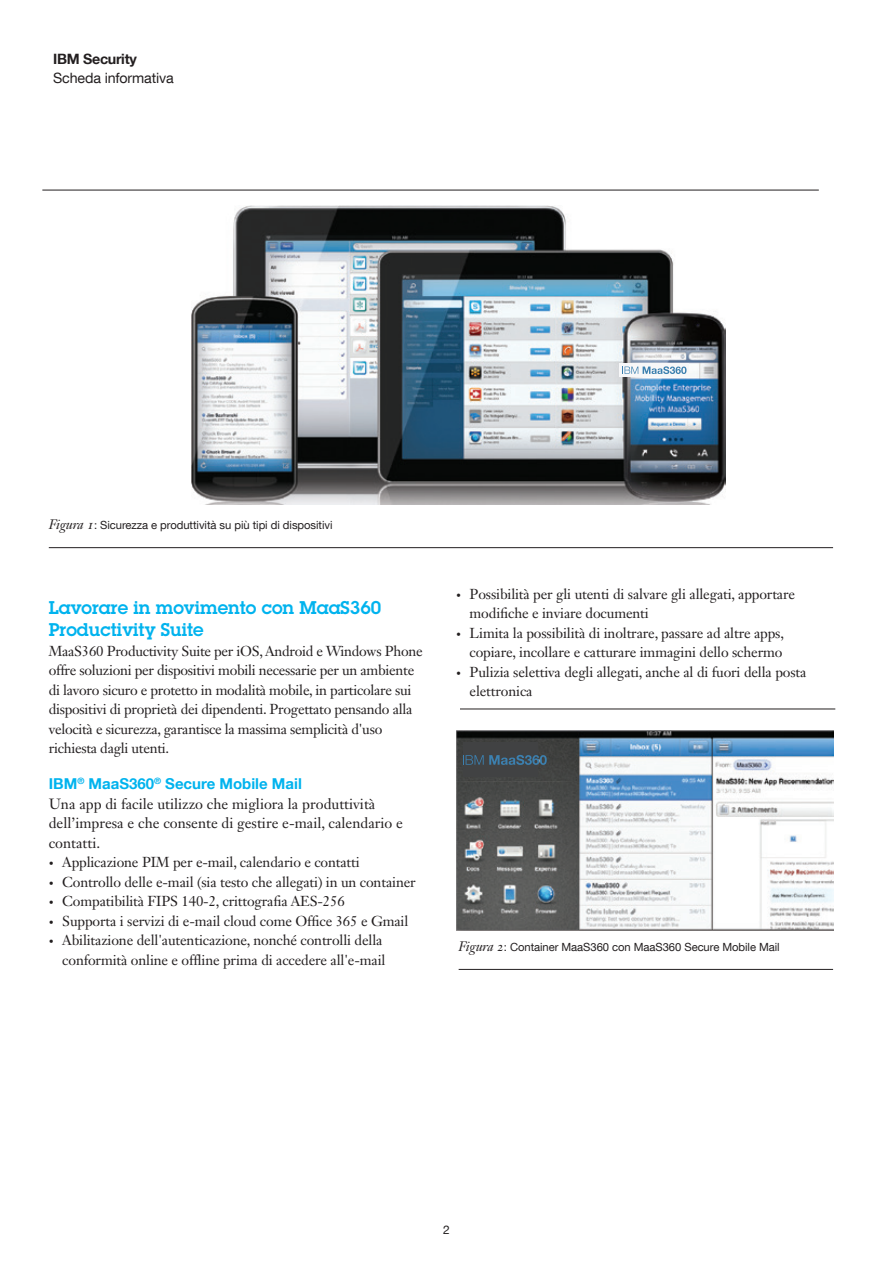
<style>
.page{position:relative;width:893px;height:1263px;background:#fff}
.page>*{position:absolute;margin:0;border:0;box-sizing:border-box;transform-origin:0 0}
._2A_head__color{font:600 18px/22.5px "Lubalin Graph Std";color:#00b3ee}
._2B_sub_head_1__colo{font:700 15px "Helvetica Neue LT Com";color:#00b3ee}
._2B_sub_head_1__colo-2{font:14.7px/19.5px "Janson Text LT Std";color:#231f20}
._2C_body{font:14.25px/19.5px "Janson Text LT Std";letter-spacing:-.01em;color:#231f20}
._0A_collateral_type{font:14.25px "Helvetica Neue LT Com";letter-spacing:-.01em;color:#231f20}
._0A_business_unit{font:700 14.25px "Helvetica Neue LT Com";letter-spacing:-.02em;color:#231f20}
._0B_industry_area{font:12px "Helvetica Neue LT Com";color:#231f20}
._2E_figure_caption_w{font:11.25px "Helvetica Neue LT Com";letter-spacing:-.005em;color:#231f20}
.s1{font-family:"Janson Text LT Std";font-style:italic;font-size:13.5px}
.s2{font-size:9.75px}
</style>
<div class="page">
<hr style="left:42px;top:190px;width:777px;height:1px;background:#231f20">
<hr style="left:459px;top:969px;width:374px;height:1px;background:#231f20">
<hr style="left:49px;top:547px;width:784px;height:1px;background:#231f20">
<img style="left:191px;top:205px;width:534px;height:299px">
<hr style="left:460px;top:709px;width:375px;height:1px;background:#231f20">
<img style="left:456px;top:730px;width:377px;height:200px">
<div style="left:619px;top:363px;width:69px;height:14px;background:#f7f7f8"></div>
<svg style="left:622px;top:366px;width:64px;height:8px"></svg>
<div style="left:463px;top:743px;width:75px;height:34px;background:#414243"></div>
<svg style="left:463px;top:755px;width:84px;height:10px"></svg>
<p class="_0A_business_unit" style="left:53px;top:50px;width:85px">IBM Security</p>
<p class="_0A_collateral_type" style="left:53px;top:69px;width:122px">Scheda informativa</p>
<p class="_2E_figure_caption_w" style="left:49px;top:518px;width:285px"><span class="s1">Figura 1</span>: Sicurezza e produttività su più tipi di dispositivi</p>
<p class="_2A_head__color" style="left:49px;top:596px;width:334px">Lavorare in movimento con MaaS360<br>Productivity Suite</p>
<p class="_2C_body" style="left:49px;top:641px;width:375px">MaaS360 Productivity Suite per iOS, Android e Windows Phone offre soluzioni per dispositivi mobili necessarie per un ambiente di lavoro sicuro e protetto in modalità mobile, in particolare sui dispositivi di proprietà dei dipendenti. Progettato pensando alla velocità e sicurezza, garantisce la massima semplicità d'uso richiesta dagli utenti.</p>
<p class="_2B_sub_head_1__colo" style="left:49px;top:774px;width:255px">IBM<sup>®</sup> MaaS360<sup>®</sup> Secure Mobile Mail</p>
<p class="_2B_sub_head_1__colo-2" style="left:49px;top:793px;width:356px">Una app di facile utilizzo che migliora la produttività dell’impresa e che consente di gestire e-mail, calendario e contatti.</p>
<p class="_2C_body" style="left:49px;top:852px;width:312px"><span class="s2">•</span> Applicazione PIM per e-mail, calendario e contatti</p>
<p class="_2C_body" style="left:49px;top:872px;width:368px"><span class="s2">•</span> Controllo delle e-mail (sia testo che allegati) in un container</p>
<p class="_2C_body" style="left:49px;top:891px;width:297px"><span class="s2">•</span> Compatibilità FIPS 140-2, crittografia AES-256</p>
<p class="_2C_body" style="left:49px;top:911px;width:361px"><span class="s2">•</span> Supporta i servizi di e-mail cloud come Office 365 e Gmail</p>
<p class="_2C_body" style="left:49px;top:930px;width:338px;text-align:right"><span class="s2">•</span> Abilitazione dell'autenticazione, nonché controlli della conformità online e offline prima di accedere all'e-mail</p>
<p class="_2C_body" style="left:470px;top:584px;width:327px;text-indent:-14px"><span class="s2">•</span> Possibilità per gli utenti di salvare gli allegati, apportare modifiche e inviare documenti</p>
<p class="_2C_body" style="left:456px;top:623px;width:330px;text-align:right"><span class="s2">•</span> Limita la possibilità di inoltrare, passare ad altre apps, copiare, incollare e catturare immagini dello schermo</p>
<p class="_2C_body" style="left:470px;top:662px;width:338px;text-indent:-14px"><span class="s2">•</span> Pulizia selettiva degli allegati, anche al di fuori della posta elettronica</p>
<p class="_2E_figure_caption_w" style="left:459px;top:940px;width:323px"><span class="s1">Figura 2</span>: Container MaaS360 con MaaS360 Secure Mobile Mail</p>
<p class="_0B_industry_area" style="left:443px;top:1223px;width:8px">2</p>
</div>
